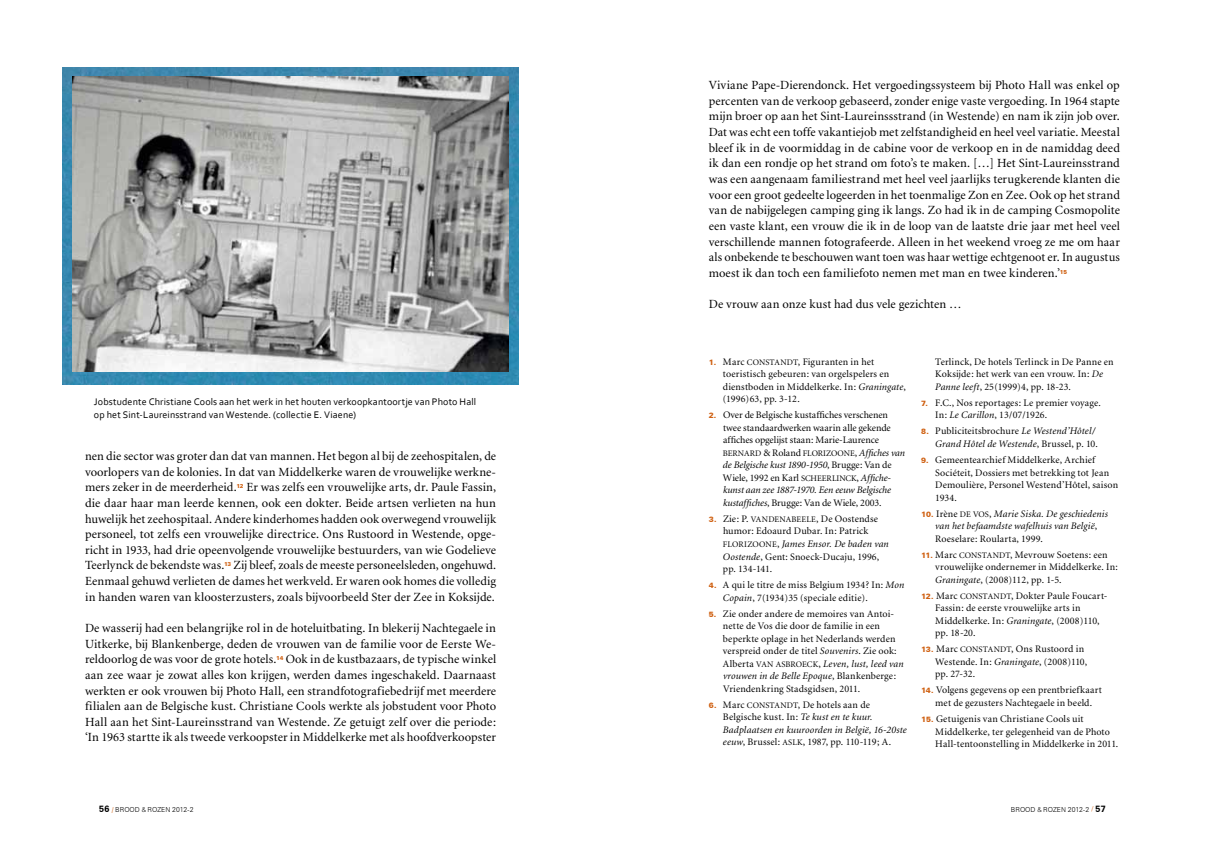
<style>
.page{position:relative;width:1205px;height:851px;background:#fff}
.page>*{position:absolute;margin:0;border:0;box-sizing:border-box;transform-origin:0 0}
.t1{font:12.5px/15.6px "Minion";letter-spacing:.005em;color:#000;text-align:justify}
.t2{font:10px/12.5px "Minion";letter-spacing:.015em;color:#000}
.t3{font:italic 10px/12.5px "Minion";letter-spacing:.01em;color:#000;text-align:justify}
.t4{font:10px/12.5px "Corbel";letter-spacing:.015em;color:#000}
.t5{font:10px/12.5px "Minion";letter-spacing:-.005em;color:#000}
.t6{font:8.5px "Minion Regular SC850";color:#000}
.t7{font:300 6.88px "Zurich BT";color:#000}
.t8{font:900 5.5px "Zurich BT";letter-spacing:-.02em;color:#cf6011}
.s1{font-family:"Zurich BT";font-weight:900;font-size:7.5px;color:#cf6011}
.s2{font-family:"Minion Regular SC850";font-size:8.5px}
.s3{font-style:italic}
.s4{font-family:"Minion";font-size:10px}
.s5{font-family:"Minion";font-style:italic;font-size:10px}
.s6{font-style:normal}
.s7{font-family:"Minion Regular SC850";font-style:normal;font-size:8.5px}
.s8{font-family:"Zurich BT";font-weight:900;font-style:normal;font-size:7.5px;color:#cf6011}
.s9{font-weight:700;font-size:9px}
.s10{font-family:"Candara";font-weight:400;color:#cf6011}
.s11{font-family:"Futura BT"}
.s12{font-weight:400;color:#cf6011}
</style>
<div class="page">
<img style="left:63px;top:67px;width:455px;height:317px">
<img style="left:72px;top:76px;width:436px;height:295px">
<p class="t1" style="left:709px;top:78px;width:413px">Viviane Pape-Dierendonck. Het vergoedingssysteem bij Photo Hall was enkel op percenten van de verkoop gebaseerd, zonder enige vaste vergoeding. In 1964 stapte mijn broer op aan het Sint-Laureinssstrand (in Westende) en nam ik zijn job over.<br>Dat was echt een toffe vakantiejob met zelfstandigheid en heel veel variatie. Meestal bleef ik in de voormiddag in de cabine voor de verkoop en in de namiddag deed ik dan een rondje op het strand om foto’s te maken. […] Het Sint-Laureinsstrand was een aangenaam familiestrand met heel veel jaarlijks terugkerende klanten die voor een groot gedeelte logeerden in het toenmalige Zon en Zee. Ook op het strand van de nabijgelegen camping ging ik langs. Zo had ik in de camping Cosmopolite een vaste klant, een vrouw die ik in de loop van de laatste drie jaar met heel veel verschillende mannen fotografeerde. Alleen in het weekend vroeg ze me om haar als onbekende te beschouwen want toen was haar wettige echtgenoot er. In augustus moest ik dan toch een familiefoto nemen met man en twee kinderen.’</p>
<p class="t8" style="left:1060px;top:268px;width:9px">15</p>
<p class="t4" style="left:94px;top:395px;width:384px">Jobstudente Christiane Cools aan het werk in het houten verkoopkantoortje van Photo Hall op het Sint-Laureinsstrand van Westende. (collectie E. Viaene)</p>
<p class="t1" style="left:85px;top:448px;width:413px">nen die sector was groter dan dat van mannen. Het begon al bij de zeehospitalen, de voorlopers van de kolonies. In dat van Middelkerke waren de vrouwelijke werkne&shy;mers zeker in de meerderheid.</p>
<p class="t1" style="left:85px;top:480px;width:413px;text-indent:161px">Er was zelfs een vrouwelijke arts, dr. Paule Fassin, die daar haar man leerde kennen, ook een dokter. Beide artsen verlieten na hun huwelijk het zeehospitaal. Andere kinderhomes hadden ook overwegend vrouwelijk personeel, tot zelfs een vrouwelijke directrice. Ons Rustoord in Westende, opge&shy;richt in 1933, had drie opeenvolgende vrouwelijke bestuurders, van wie Godelieve Teerlynck de bekendste was.</p>
<p class="t8" style="left:236px;top:482px;width:9px">12</p>
<p class="t1" style="left:85px;top:558px;width:413px;text-indent:148px">Zij bleef, zoals de meeste personeelsleden, ongehuwd.<br>Eenmaal gehuwd verlieten de dames het werkveld. Er waren ook homes die volledig in handen waren van kloosterzusters, zoals bijvoorbeeld Ster der Zee in Koksijde.</p>
<p class="t1" style="left:85px;top:620px;width:413px">De wasserij had een belangrijke rol in de hoteluitbating. In blekerij Nachtegaele in Uitkerke, bij Blankenberge, deden de vrouwen van de familie voor de Eerste We&shy;reldoorlog de was voor de grote hotels.</p>
<p class="t8" style="left:224px;top:561px;width:9px">13</p>
<p class="t1" style="left:85px;top:651px;width:413px;text-indent:201px">Ook in de kustbazaars, de typische winkel aan zee waar je zowat alles kon krijgen, werden dames ingeschakeld. Daarnaast werkten er ook vrouwen bij Photo Hall, een strandfotografiebedrijf met meerdere filialen aan de Belgische kust. Christiane Cools werkte als jobstudent voor Photo Hall aan het Sint-Laureinsstrand van Westende. Ze getuigt zelf over die periode: ‘In 1963 startte ik als tweede verkoopster in Middelkerke met als hoofdverkoopster</p>
<p class="t8" style="left:276px;top:654px;width:9px">14</p>
<p class="t1" style="left:709px;top:297px;width:254px">De vrouw aan onze kust had dus vele gezichten …</p>
<p class="t2" style="left:723px;top:355px;width:184px;text-indent:-14px"><span class="s1">1.</span> Marc <span class="s2">CONSTANDT</span>, Figuranten in het toeristisch gebeuren: van orgelspelers en dienstboden in Middelkerke. In: <span class="s3">Graningate</span>, (1996)63, pp. 3-12.</p>
<p class="t5" style="left:723px;top:409px;width:169px;text-indent:-14px"><span class="s1">2.</span> Over de Belgische kustaffiches verschenen twee standaardwerken waarin alle gekende affiches opgelijst staan: Marie-Laurence</p>
<p class="t6" style="left:723px;top:449px;width:184px">BERNARD <span class="s4">&amp; Roland</span> FLORIZOONE<span class="s4">,</span> <span class="s5">Affiches van</span></p>
<p class="t3" style="left:723px;top:459px;width:170px">de Belgische kust 1890-1950<span class="s6">, Brugge: Van de Wiele, 1992 en Karl</span> <span class="s7">SCHEERLINCK</span><span class="s6">,</span> Affiche&shy;kunst aan zee 1887-1970. Een eeuw Belgische kustaffiches<span class="s6">, Brugge: Van de Wiele, 2003.</span></p>
<p class="t2" style="left:723px;top:513px;width:167px;text-indent:-14px"><span class="s1">3.</span> Zie: P. <span class="s2">VANDENABEELE</span>, De Oostendse humor: Edoaurd Dubar. In: Patrick<br><span class="s2">FLORIZOONE</span>, <span class="s3">James Ensor. De baden van<br>Oostende</span>, Gent: Snoeck-Ducaju, 1996, pp. 134-141.</p>
<p class="t2" style="left:723px;top:579px;width:183px;text-indent:-14px"><span class="s1">4.</span> A qui le titre de miss Belgium 1934? In: <span class="s3">Mon<br>Copain</span>, 7(1934)35 (speciale editie).</p>
<p class="t2" style="left:723px;top:607px;width:182px;text-indent:-14px"><span class="s1">5.</span> Zie onder andere de memoires van Antoi&shy;nette de Vos die door de familie in een beperkte oplage in het Nederlands werden verspreid onder de titel <span class="s3">Souvenirs</span>. Zie ook:<br>Alberta <span class="s2">VAN ASBROECK</span>, <span class="s3">Leven, lust, leed van vrouwen in de Belle Epoque</span>, Blankenberge:<br>Vriendenkring Stadsgidsen, 2011.</p>
<p class="t2" style="left:723px;top:698px;width:185px;text-indent:-14px"><span class="s1">6.</span> Marc <span class="s2">CONSTANDT</span>, De hotels aan de Belgische kust. In: <span class="s3">Te kust en te kuur.<br>Badplaatsen en kuuroorden in België, 16-20ste eeuw</span>, Brussel: <span class="s2">ASLK</span>, 1987, pp. 110-119; A.</p>
<p class="t2" style="left:935px;top:355px;width:180px">Terlinck, De hotels Terlinck in De Panne en<br>Koksijde: het werk van een vrouw. In: <span class="s3">De<br>Panne leeft</span>, 25(1999)4, pp. 18-23.</p>
<p class="t2" style="left:935px;top:396px;width:167px;text-indent:-14px"><span class="s1">7.</span> F.C., Nos reportages: Le premier voyage.<br>In: <span class="s3">Le Carillon</span>, 13/07/1926.</p>
<p class="t3" style="left:921px;top:425px;width:178px;text-align:right"><span class="s8">8.</span> <span class="s6">Publiciteitsbrochure</span> Le Westend’Hôtel/<br>Grand Hôtel de Westende<span class="s6">, Brussel, p. 10.</span></p>
<p class="t2" style="left:935px;top:454px;width:184px;text-indent:-14px"><span class="s1">9.</span> Gemeentearchief Middelkerke, Archief Sociéteit, Dossiers met betrekking tot Jean Demoulière, Personel Westend’Hôtel, saison 1934.</p>
<p class="t3" style="left:935px;top:507px;width:174px;text-align:left;text-indent:-14px"><span class="s8">10.</span> <span class="s6">Irène</span> <span class="s7">DE VOS</span><span class="s6">,</span> Marie Siska. De geschiedenis van het befaamdste wafelhuis van België<span class="s6">,<br>Roeselare: Roularta, 1999.</span></p>
<p class="t2" style="left:935px;top:548px;width:184px;text-indent:-14px"><span class="s1">11.</span> Marc <span class="s2">CONSTANDT</span>, Mevrouw Soetens: een vrouwelijke ondernemer in Middelkerke. In:<br><span class="s3">Graningate</span>, (2008)112, pp. 1-5.</p>
<p class="t2" style="left:935px;top:589px;width:174px;text-indent:-14px"><span class="s1">12.</span> Marc <span class="s2">CONSTANDT</span>, Dokter Paule Foucart-Fassin: de eerste vrouwelijke arts in Middelkerke. In: <span class="s3">Graningate</span>, (2008)110, pp. 18-20.</p>
<p class="t2" style="left:935px;top:643px;width:153px;text-indent:-14px"><span class="s1">13.</span> Marc <span class="s2">CONSTANDT</span>, Ons Rustoord in<br>Westende. In: <span class="s3">Graningate</span>, (2008)110, pp. 27-32.</p>
<p class="t2" style="left:921px;top:684px;width:182px;text-align:center"><span class="s1">14.</span> Volgens gegevens op een prentbriefkaart met de gezusters Nachtegaele in beeld.</p>
<p class="t2" style="left:935px;top:712px;width:185px;text-indent:-14px"><span class="s1">15.</span> Getuigenis van Christiane Cools uit<br>Middelkerke, ter gelegenheid van de Photo<br>Hall-tentoonstelling in Middelkerke in 2011.</p>
<p class="t7" style="left:99px;top:805px;width:96px"><span class="s9">56</span> <span class="s10">/</span> BROOD <span class="s11">&amp;</span> ROZEN 2012-2</p>
<p class="t7" style="left:1011px;top:805px;width:96px">BROOD <span class="s11">&amp;</span> ROZEN 2012-2 <span class="s12">/</span> <span class="s9">57</span></p>
</div>
